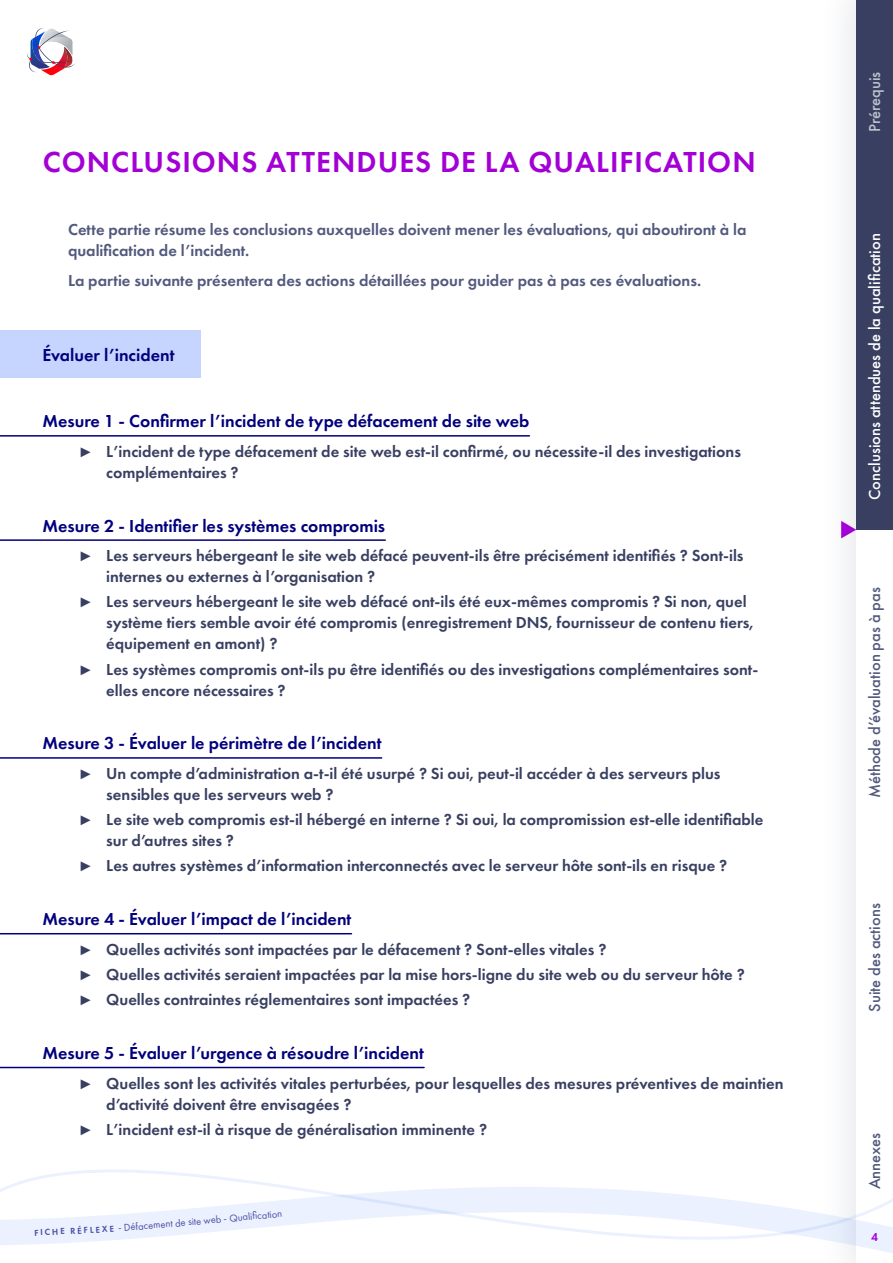
<style>
.page{position:relative;width:893px;height:1263px;background:#fff}
.page>*{position:absolute;margin:0;border:0;box-sizing:border-box;transform-origin:0 0}
.t1{font:600 30px "Futura PT";letter-spacing:.035em;color:#a300d6}
.t2{font:600 18px "Futura PT";color:#02007d}
.t3{font:600 16.5px/21px "Futura PT";color:#393f61}
.t4{font:600 16.5px/21px "Futura PT";color:#53597d}
.t5{font:500 16.5px "Futura PT";color:#53597d}
.t6{font:500 16.5px "Futura PT";color:#fff}
.t7{font:500 16.5px "Futura PT";color:#bbc2ca}
.t8{font:600 12px "Futura PT";color:#a300d6}
.t9{font:10.5px "Futura PT";color:#4c50a6}
.t10{font:600 9px "Futura PT";color:#4c50a6}
.s1{font-family:"PT Mono";font-weight:400}
.s2{font-weight:600;font-size:9px}
</style>
<div class="page">
<svg style="left:27px;top:28px;width:48px;height:47px"></svg>
<div style="left:817px;top:0;width:76px;height:1263px;background:#fafbfb"></div>
<div style="left:856px;top:0;width:37px;height:1263px;background:#fff"></div>
<svg style="left:48px;top:1157px;width:808px;height:18px"></svg>
<svg style="left:0;top:1175px;width:893px;height:78px"></svg>
<svg style="left:841px;top:521px;width:15px;height:17px"></svg>
<div style="left:856px;top:204px;width:37px;height:326px;background:#393f61"></div>
<div style="left:856px;top:0;width:37px;height:204px;background:#393f61"></div>
<div style="left:0;top:330px;width:200px;height:48px;background:#c5d5ff"></div>
<hr style="left:0;top:435px;width:529px;height:2px;background:#02007d">
<hr style="left:0;top:539px;width:385px;height:2px;background:#02007d">
<hr style="left:0;top:757px;width:382px;height:2px;background:#02007d">
<hr style="left:0;top:933px;width:351px;height:1px;background:#02007d">
<hr style="left:0;top:1067px;width:424px;height:1px;background:#02007d">
<svg style="left:35px;top:1229px;width:15px;height:6px"></svg>
<h1 class="t1" style="left:43px;top:143px;width:714px">CONCLUSIONS ATTENDUES DE LA QUALIFICATION</h1>
<p class="t4" style="left:68px;top:219px;width:680px">Cette partie résume les conclusions auxquelles doivent mener les évaluations, qui aboutiront à la qualification de l’incident.</p>
<p class="t4" style="left:68px;top:270px;width:635px">La partie suivante présentera des actions détaillées pour guider pas à pas ces évaluations.</p>
<p class="t2" style="left:43px;top:343px;width:134px">Évaluer l’incident</p>
<p class="t2" style="left:43px;top:410px;width:488px">Mesure 1 - Confirmer l’incident de type défacement de site web</p>
<p class="t3" style="left:106px;top:441px;width:636px;text-indent:-26px"><span class="s1">►</span> L’incident de type défacement de site web est-il confirmé, ou nécessite-il des investigations complémentaires ?</p>
<p class="t2" style="left:43px;top:514px;width:344px">Mesure 2 - Identifier les systèmes compromis</p>
<p class="t3" style="left:106px;top:545px;width:639px;text-indent:-26px"><span class="s1">►</span> Les serveurs hébergeant le site web défacé peuvent-ils être précisément identifiés ? Sont-ils internes ou externes à l’organisation ?</p>
<p class="t3" style="left:106px;top:591px;width:649px;text-indent:-26px"><span class="s1">►</span> Les serveurs hébergeant le site web défacé ont-ils été eux-mêmes compromis ? Si non, quel système tiers semble avoir été compromis (enregistrement DNS, fournisseur de contenu tiers, équipement en amont) ?</p>
<p class="t3" style="left:106px;top:658px;width:653px;text-indent:-26px"><span class="s1">►</span> Les systèmes compromis ont-ils pu être identifiés ou des investigations complémentaires sont&shy;elles encore nécessaires ?</p>
<p class="t2" style="left:43px;top:732px;width:341px">Mesure 3 - Évaluer le périmètre de l’incident</p>
<p class="t3" style="left:106px;top:763px;width:616px;text-indent:-26px"><span class="s1">►</span> Un compte d’administration a-t-il été usurpé ? Si oui, peut-il accéder à des serveurs plus sensibles que les serveurs web ?</p>
<p class="t3" style="left:106px;top:809px;width:659px;text-indent:-26px"><span class="s1">►</span> Le site web compromis est-il hébergé en interne ? Si oui, la compromission est-elle identifiable sur d’autres sites ?</p>
<p class="t3" style="left:81px;top:855px;width:648px"><span class="s1">►</span> Les autres systèmes d’information interconnectés avec le serveur hôte sont-ils en risque ?</p>
<p class="t2" style="left:43px;top:908px;width:310px">Mesure 4 - Évaluer l’impact de l’incident</p>
<p class="t3" style="left:81px;top:936px;width:665px;line-height:25.2px"><span class="s1">►</span> Quelles activités sont impactées par le défacement ? Sont-elles vitales ?<br><span class="s1">►</span> Quelles activités seraient impactées par la mise hors-ligne du site web ou du serveur hôte ? <span class="s1">►</span> Quelles contraintes réglementaires sont impactées ?</p>
<p class="t2" style="left:43px;top:1042px;width:383px">Mesure 5 - Évaluer l’urgence à résoudre l’incident</p>
<p class="t3" style="left:106px;top:1072px;width:679px;text-indent:-26px"><span class="s1">►</span> Quelles sont les activités vitales perturbées, pour lesquelles des mesures préventives de maintien d’activité doivent être envisagées ?</p>
<p class="t3" style="left:81px;top:1118px;width:408px"><span class="s1">►</span> L’incident est-il à risque de généralisation imminente ?</p>
<p class="t10" style="left:52px;top:1226px;width:37px;rotate:-3deg">HE RÉF</p>
<p class="t9" style="left:89px;top:1223px;width:56px;rotate:-4deg"><span class="s2">LEXE</span> -Défa</p>
<p class="t9" style="left:143px;top:1219px;width:141px;rotate:-5deg">cement de site web - Qualifcation</p>
<p class="t7" style="left:865px;top:132px;width:62px;rotate:-90deg">Prérequis</p>
<p class="t6" style="left:865px;top:500px;width:268px;rotate:-90deg">Conclusions attendues de la qualification</p>
<p class="t5" style="left:865px;top:798px;width:212px;rotate:-90deg">Méthode d’évaluation pas à pas</p>
<p class="t5" style="left:865px;top:1012px;width:110px;rotate:-90deg">Suite des actions</p>
<p class="t5" style="left:865px;top:1189px;width:58px;rotate:-90deg">Annexes</p>
<p class="t8" style="left:871px;top:1229px;width:8px">4</p>
</div>
